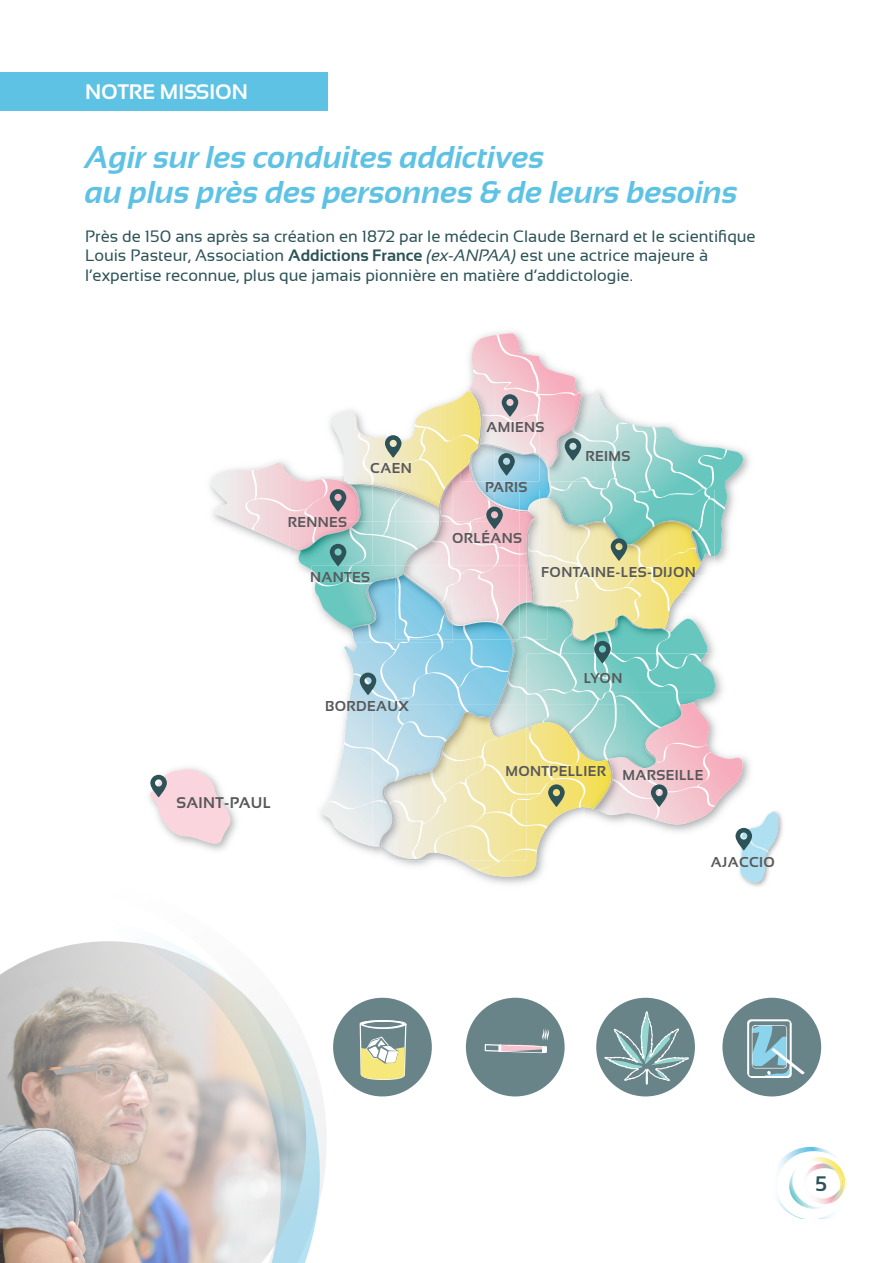
<style>
.page{position:relative;width:893px;height:1263px;background:#fff}
.page>*{position:absolute;margin:0;border:0;box-sizing:border-box;transform-origin:0 0}
.sous_titre{font:italic 700 31.5px/34.5px "Sansation";color:#5ec2e5}
.titre{font:700 21px "Sansation";color:#fff}
.t1{font:700 21px "Sansation";color:#2d5358}
.texte_labeur{font:16.5px/19.5px "Sansation";color:#2d5358}
.t2{font:700 15.45px "Sansation";letter-spacing:.025em;color:#57585a}
.t3{font:700 14.4px "Sansation";letter-spacing:.025em;color:#57585a}
.s1{font-weight:700}
.s2{font-style:italic}
</style>
<div class="page">
<img style="left:777px;top:1147px;width:69px;height:72px">
<img style="left:789px;top:1157px;width:56px;height:52px">
<img style="left:825px;top:1163px;width:19px;height:40px">
<svg style="left:306px;top:1064px;width:15px;height:195px"></svg>
<div style="left:0;top:73px;width:327px;height:38px;background:#5ec2e5"></div>
<img style="left:0;top:941px;width:306px;height:322px">
<svg style="left:211px;top:463px;width:79px;height:83px"></svg>
<img style="left:298px;top:564px;width:4px;height:5px">
<img style="left:290px;top:550px;width:9px;height:14px">
<img style="left:290px;top:476px;width:12px;height:32px">
<img style="left:290px;top:508px;width:12px;height:42px">
<img style="left:299px;top:528px;width:3px;height:36px">
<svg style="left:150px;top:767px;width:87px;height:84px"></svg>
<img style="left:781px;top:816px;width:2px;height:20px">
<svg style="left:302px;top:333px;width:479px;height:554px"></svg>
<div style="left:333px;top:998px;width:99px;height:98px;background:#698488;border-radius:50%"></div>
<div style="left:466px;top:998px;width:99px;height:98px;background:#698488;border-radius:50%"></div>
<svg style="left:485px;top:1029px;width:64px;height:24px"></svg>
<div style="left:596px;top:998px;width:99px;height:98px;background:#698488;border-radius:50%"></div>
<svg style="left:604px;top:1011px;width:85px;height:74px"></svg>
<div style="left:722px;top:998px;width:99px;height:98px;background:#698488;border-radius:50%"></div>
<svg style="left:747px;top:1019px;width:58px;height:59px"></svg>
<svg style="left:360px;top:1020px;width:46px;height:60px"></svg>
<p class="titre" style="left:85px;top:80px;width:164px">NOTRE MISSION</p>
<p class="sous_titre" style="left:85px;top:140px;width:654px">Agir sur les conduites addictives<br>au plus près des personnes &amp; de leurs besoins</p>
<p class="texte_labeur" style="left:85px;top:226px;width:672px">Près de 150 ans après sa création en 1872 par le médecin Claude Bernard et le scientifique<br>Louis Pasteur, Association <span class="s1">Addictions France</span> <span class="s2">(ex-ANPAA)</span> est une actrice majeure à l’expertise reconnue, plus que jamais pionnière en matière d’addictologie.</p>
<p class="t3" style="left:288px;top:514px;width:61px">RENNES</p>
<p class="t3" style="left:370px;top:460px;width:43px">CAEN</p>
<p class="t3" style="left:310px;top:568px;width:61px">NANTES</p>
<p class="t2" style="left:176px;top:794px;width:96px">SAINT-PAUL</p>
<p class="t3" style="left:325px;top:698px;width:85px">BORDEAUX</p>
<p class="t3" style="left:486px;top:419px;width:59px">AMIENS</p>
<p class="t3" style="left:485px;top:479px;width:44px">PARIS</p>
<p class="t3" style="left:452px;top:530px;width:71px">ORLÉANS</p>
<p class="t3" style="left:585px;top:448px;width:46px">REIMS</p>
<p class="t3" style="left:541px;top:564px;width:156px">FONTAINE-LES-DIJON</p>
<p class="t3" style="left:584px;top:670px;width:40px">LYON</p>
<p class="t3" style="left:506px;top:763px;width:102px">MONTPELLIER</p>
<p class="t3" style="left:622px;top:767px;width:83px">MARSEILLE</p>
<p class="t3" style="left:711px;top:854px;width:65px">AJACCIO</p>
<p class="t1" style="left:815px;top:1172px;width:13px">5</p>
</div>
